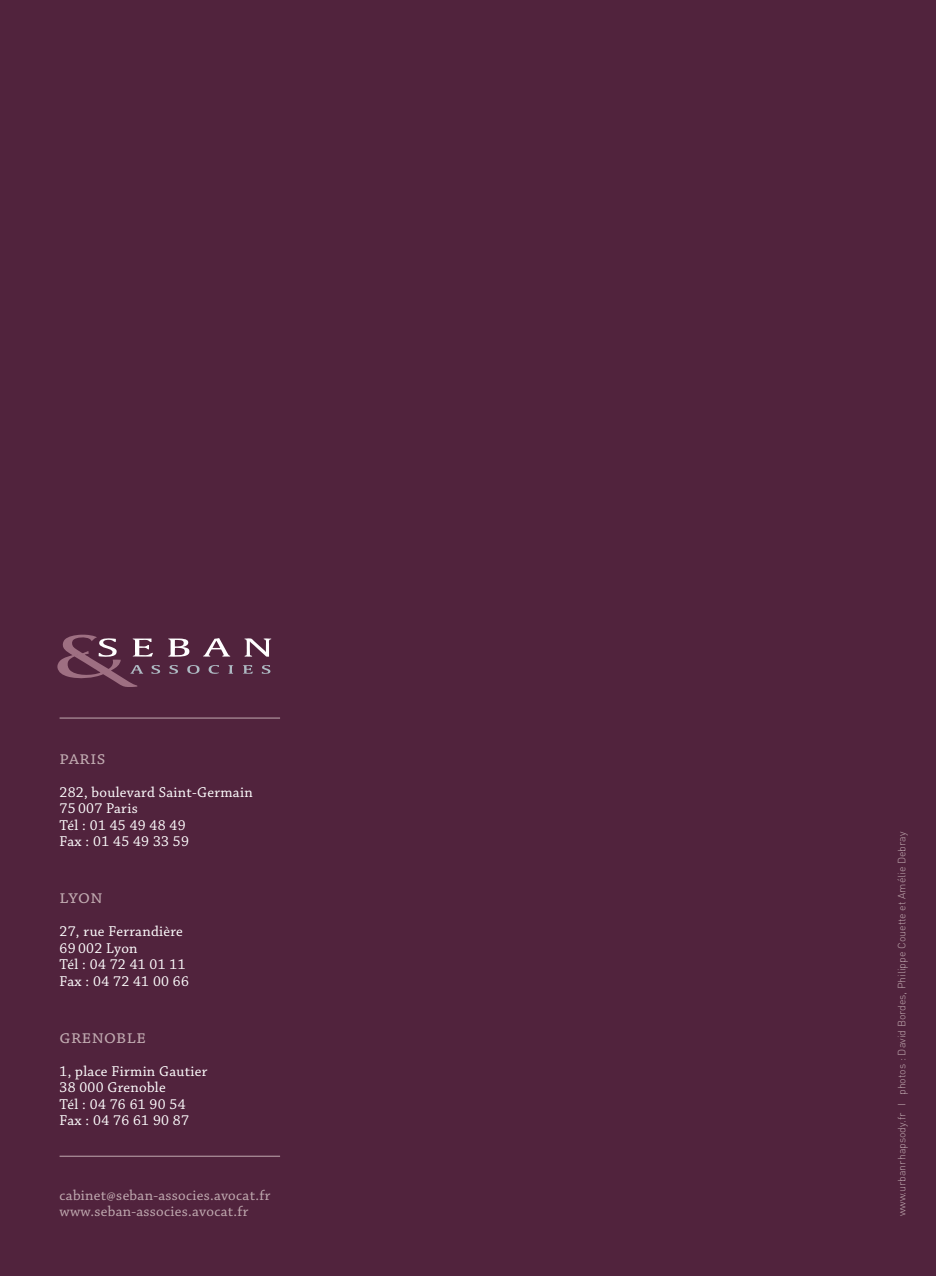
<style>
.page{position:relative;width:936px;height:1276px;background:#fff}
.page>*{position:absolute;margin:0;border:0;box-sizing:border-box;transform-origin:0 0}
.t1{font:19.5px "Chaparral Pro";letter-spacing:.02em;color:#c1abb1}
.t2{font:15px/16.5px "Chaparral Pro";letter-spacing:.02em;color:#fff}
.t3{font:15px/16.5px "Chaparral Pro";letter-spacing:.02em;color:#c1abb1}
.t4{font:300 10.5px "DIN";color:#c1abb1}
</style>
<div class="page">
<div style="left:0;top:0;width:935px;height:1276px;background:#51233d"></div>
<svg style="left:203px;top:638px;width:27px;height:19px"></svg>
<svg style="left:168px;top:638px;width:22px;height:19px"></svg>
<svg style="left:244px;top:638px;width:27px;height:19px"></svg>
<svg style="left:169px;top:665px;width:9px;height:9px"></svg>
<svg style="left:187px;top:665px;width:13px;height:9px"></svg>
<svg style="left:208px;top:665px;width:11px;height:9px"></svg>
<svg style="left:228px;top:665px;width:5px;height:9px"></svg>
<svg style="left:262px;top:665px;width:8px;height:9px"></svg>
<svg style="left:243px;top:665px;width:10px;height:9px"></svg>
<svg style="left:57px;top:634px;width:104px;height:53px"></svg>
<hr style="left:60px;top:1155px;width:220px;height:1px;background:#c1abb1">
<hr style="left:60px;top:717px;width:220px;height:1px;background:#c1abb1">
<h1 class="t1" style="left:60px;top:746px;width:47px">paris</h1>
<p class="t2" style="left:60px;top:784px;width:195px">282, boulevard Saint-Germain<br>75 007 Paris<br>Tél : 01 45 49 48 49<br>Fax : 01 45 49 33 59</p>
<h1 class="t1" style="left:60px;top:886px;width:44px">lyon</h1>
<p class="t2" style="left:60px;top:923px;width:131px">27, rue Ferrandière<br>69 002 Lyon<br>Tél : 04 72 41 01 11<br>Fax : 04 72 41 00 66</p>
<h1 class="t1" style="left:60px;top:1025px;width:88px">grenoble</h1>
<p class="t2" style="left:60px;top:1063px;width:149px">1, place Firmin Gautier<br>38 000 Grenoble<br>Tél : 04 76 61 90 54<br>Fax : 04 76 61 90 87</p>
<p class="t3" style="left:60px;top:1187px;width:212px">cabinet@seban-associes.avocat.fr www.seban-associes.avocat.fr</p>
<p class="t4" style="left:895px;top:1216px;width:386px;rotate:-90deg">www.urbanrhapsody.fr I photos : David Bordes, Philippe Couette et Amélie Debray</p>
</div>
